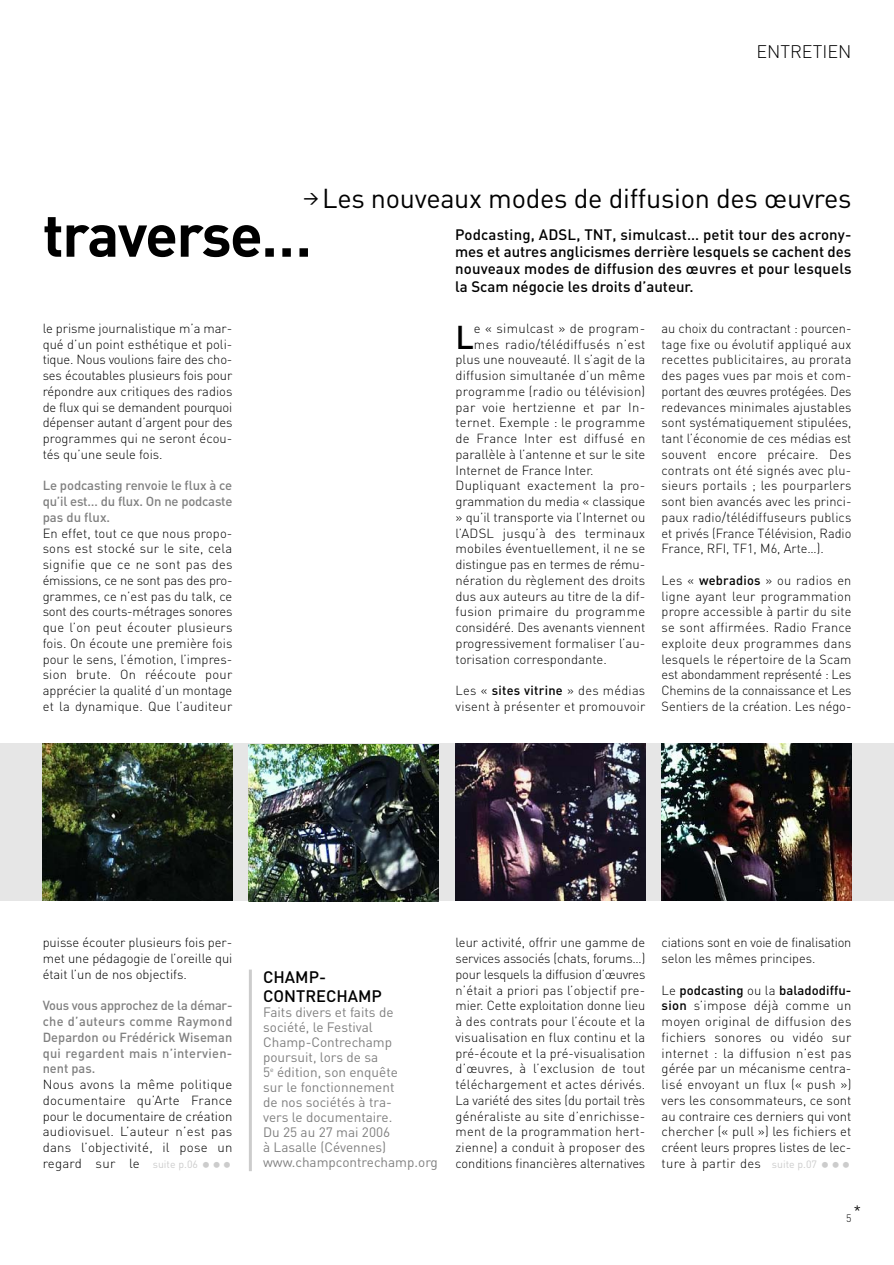
<style>
.page{position:relative;width:894px;height:1265px;background:#fff}
.page>*{position:absolute;margin:0;border:0;box-sizing:border-box;transform-origin:0 0}
.t1{font:700 60px "DIN";letter-spacing:-.025em;color:#000}
.t2{font:500 32.55px "DIN";color:#000}
.t3{font:27px "DIN";letter-spacing:-.01em;color:#000}
.t4{font:300 18px "DIN";color:#000}
.t5{font:500 16.5px/19.5px "DIN";color:#000}
.t6{font:500 15px/17.2px "DIN";color:#000;text-align:justify}
.t7{font:13.5px/15px "DIN";color:#808080}
.t8{font:300 13.05px/15.8px "DIN";color:#000;text-align:justify}
.t9{font:300 13.05px/15.8px "DIN";letter-spacing:.02em;color:#000}
.t10{font:500 13.05px/15.8px "DIN";color:#808080;text-align:justify}
.t11{font:10.5px "DIN";color:#ccc}
.t12{font:300 10.5px "DIN";color:#000}
.s1{font-weight:500}
</style>
<div class="page">
<svg style="left:0;top:743px;width:893px;height:428px"></svg>
<svg style="left:203px;top:1161px;width:27px;height:6px"></svg>
<svg style="left:821px;top:1161px;width:27px;height:6px"></svg>
<h3 class="t4" style="left:756px;top:45px;width:97px">ENTRETIEN</h3>
<h3 class="t3" style="left:303px;top:189px;width:549px"><sup>&gt;</sup> Les nouveaux modes de diffusion des œuvres</h3>
<p class="t6" style="left:455px;top:227px;width:398px">Podcasting, ADSL, TNT, simulcast… petit tour des acrony&shy;mes et autres anglicismes derrière lesquels se cachent des nouveaux modes de diffusion des œuvres et pour lesquels la Scam négocie les droits d’auteur.</p>
<h1 class="t1" style="left:43px;top:214px;width:271px">traverse…</h1>
<p class="t8" style="left:43px;top:322px;width:191px">le prisme journalistique m’a mar&shy;qué d’un point esthétique et poli&shy;tique. Nous voulions faire des cho&shy;ses écoutables plusieurs fois pour répondre aux critiques des radios de flux qui se demandent pourquoi dépenser autant d’argent pour des programmes qui ne seront écou&shy;tés qu’une seule fois.</p>
<p class="t10" style="left:43px;top:479px;width:191px">Le podcasting renvoie le flux à ce qu’il est… du flux. On ne podcaste pas du flux.</p>
<p class="t8" style="left:43px;top:526px;width:191px">En effet, tout ce que nous propo&shy;sons est stocké sur le site, cela signifie que ce ne sont pas des émissions, ce ne sont pas des pro&shy;grammes, ce n’est pas du talk, ce sont des courts-métrages sonores que l’on peut écouter plusieurs fois. On écoute une première fois pour le sens, l’émotion, l’impres&shy;sion brute. On réécoute pour apprécier la qualité d’un montage et la dynamique. Que l’auditeur</p>
<h2 class="t2" style="left:455px;top:325px;width:20px">L</h2>
<p class="t9" style="left:473px;top:322px;width:173px">e « simulcast » de program-</p>
<p class="t9" style="left:473px;top:337px;width:173px">mes radio/télédiffusés n’est</p>
<p class="t8" style="left:455px;top:353px;width:191px">plus une nouveauté. Il s’agit de la</p>
<p class="t8" style="left:455px;top:369px;width:191px">diffusion simultanée d’un même</p>
<p class="t9" style="left:455px;top:385px;width:191px">programme (radio ou télévision)</p>
<p class="t9" style="left:455px;top:400px;width:191px">par voie hertzienne et par In-</p>
<p class="t9" style="left:455px;top:416px;width:191px">ternet. Exemple : le programme</p>
<p class="t9" style="left:455px;top:432px;width:191px">de France Inter est diffusé en</p>
<p class="t8" style="left:455px;top:448px;width:191px">parallèle à l’antenne et sur le site</p>
<p class="t8" style="left:455px;top:463px;width:139px">Internet de France Inter.</p>
<p class="t9" style="left:455px;top:479px;width:191px">Dupliquant exactement la pro-</p>
<p class="t8" style="left:455px;top:495px;width:191px">grammation du media « classique</p>
<p class="t8" style="left:455px;top:511px;width:191px">» qu’il transporte via l’Internet ou</p>
<p class="t9" style="left:455px;top:526px;width:191px">l’ADSL jusqu’à des terminaux</p>
<p class="t8" style="left:455px;top:542px;width:191px">mobiles éventuellement, il ne se</p>
<p class="t8" style="left:455px;top:558px;width:191px">distingue pas en termes de rému-</p>
<p class="t8" style="left:455px;top:574px;width:191px">nération du règlement des droits</p>
<p class="t8" style="left:455px;top:589px;width:191px">dus aux auteurs au titre de la dif-</p>
<p class="t9" style="left:455px;top:605px;width:191px">fusion primaire du programme</p>
<p class="t8" style="left:455px;top:621px;width:191px">considéré. Des avenants viennent</p>
<p class="t8" style="left:455px;top:637px;width:191px">progressivement formaliser l’au-</p>
<p class="t8" style="left:455px;top:652px;width:153px">torisation correspondante.</p>
<p class="t9" style="left:455px;top:684px;width:191px">Les « <span class="s1">sites vitrine</span> » des médias visent à présenter et promouvoir</p>
<p class="t8" style="left:661px;top:322px;width:191px">au choix du contractant : pourcen&shy;tage fixe ou évolutif appliqué aux recettes publicitaires, au prorata des pages vues par mois et com&shy;portant des œuvres protégées. Des redevances minimales ajustables sont systématiquement stipulées, tant l’économie de ces médias est souvent encore précaire. Des contrats ont été signés avec plu&shy;sieurs portails ; les pourparlers sont bien avancés avec les princi&shy;paux radio/télédiffuseurs publics et privés (France Télévision, Radio France, RFI, TF1, M6, Arte…).</p>
<p class="t8" style="left:661px;top:574px;width:191px">Les « <span class="s1">webradios</span> » ou radios en ligne ayant leur programmation propre accessible à partir du site se sont affirmées. Radio France exploite deux programmes dans lesquels le répertoire de la Scam est abondamment représenté : Les Chemins de la connaissance et Les Sentiers de la création. Les négo-</p>
<p class="t8" style="left:455px;top:936px;width:191px">leur activité, offrir une gamme de services associés (chats, forums…) pour lesquels la diffusion d’œuvres n’était a priori pas l’objectif pre&shy;mier. Cette exploitation donne lieu à des contrats pour l’écoute et la visualisation en flux continu et la pré-écoute et la pré-visualisation d’œuvres, à l’exclusion de tout téléchargement et actes dérivés.<br>La variété des sites (du portail très généraliste au site d’enrichisse&shy;ment de la programmation hert&shy;zienne) a conduit à proposer des conditions financières alternatives</p>
<p class="t8" style="left:43px;top:936px;width:191px">puisse écouter plusieurs fois per&shy;met une pédagogie de l’oreille qui était l’un de nos objectifs.</p>
<p class="t10" style="left:43px;top:999px;width:191px">Vous vous approchez de la démar&shy;che d’auteurs comme Raymond Depardon ou Frédérick Wiseman qui regardent mais n’intervien&shy;nent pas.</p>
<p class="t8" style="left:43px;top:1078px;width:191px">Nous avons la même politique documentaire qu’Arte France pour le documentaire de création audiovisuel. L’auteur n’est pas dans l’objectivité, il pose un regard sur le</p>
<p class="t8" style="left:661px;top:936px;width:191px">ciations sont en voie de finalisation selon les mêmes principes.</p>
<p class="t8" style="left:661px;top:983px;width:191px">Le <span class="s1">podcasting</span> ou la <span class="s1">baladodiffu&shy;sion</span> s’impose déjà comme un moyen original de diffusion des fichiers sonores ou vidéo sur internet : la diffusion n’est pas gérée par un mécanisme centra&shy;lisé envoyant un flux (« push ») vers les consommateurs, ce sont au contraire ces derniers qui vont chercher (« pull ») les fichiers et créent leurs propres listes de lec&shy;ture à partir des</p>
<p class="t5" style="left:263px;top:968px;width:120px">CHAMP-<br>CONTRECHAMP</p>
<p class="t7" style="left:263px;top:1006px;width:176px">Faits divers et faits de société, le Festival<br>Champ-Contrechamp poursuit, lors de sa<br>5<sup>e</sup> édition, son enquête<br>sur le fonctionnement<br>de nos sociétés à tra-<br>vers le documentaire.<br>Du 25 au 27 mai 2006<br>à Lasalle (Cévennes) www.champcontrechamp.org</p>
<p class="t11" style="left:153px;top:1160px;width:47px">suite p.06</p>
<p class="t11" style="left:771px;top:1160px;width:47px">suite p.07</p>
<p class="t12" style="left:845px;top:1214px;width:17px">5<sup>*</sup></p>
</div>
